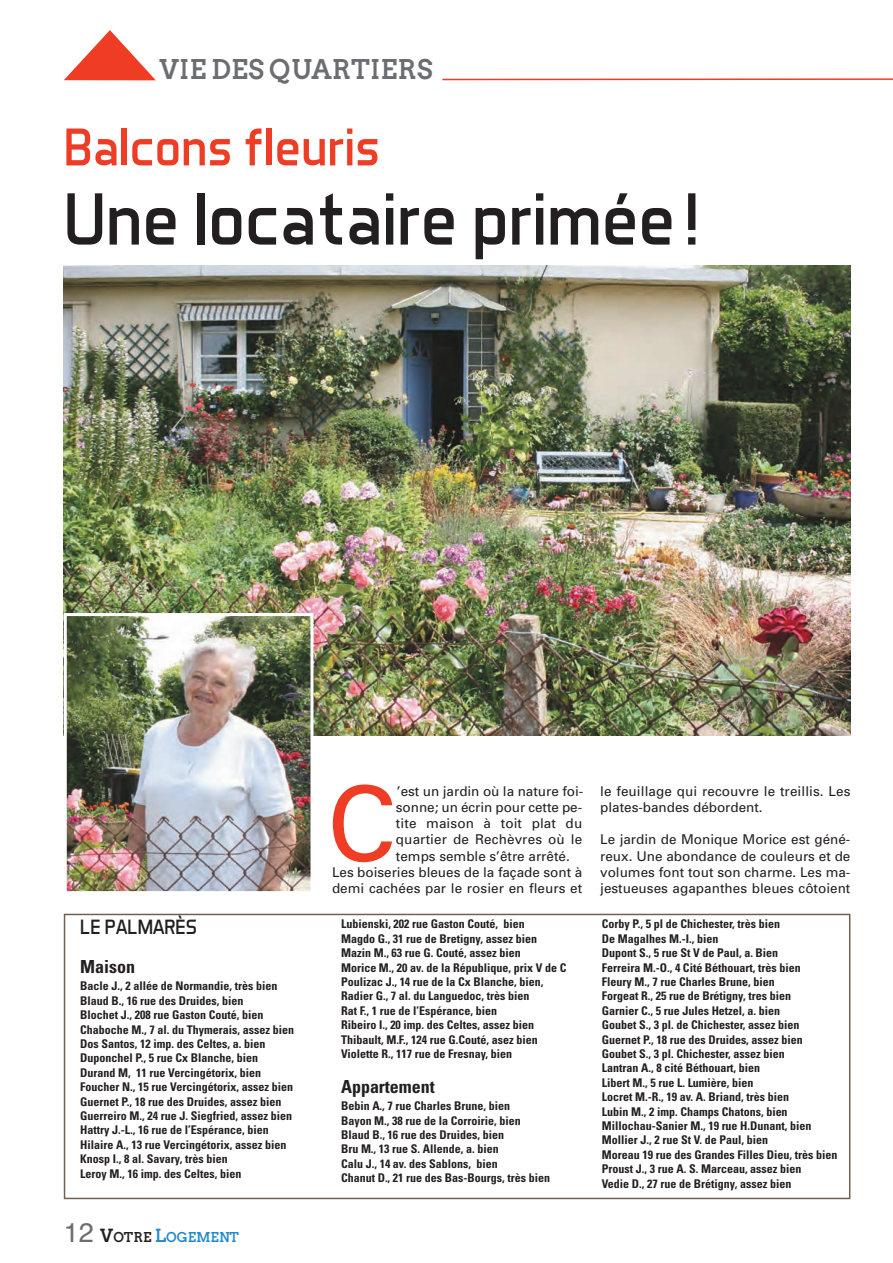
<style>
.page{position:relative;width:893px;height:1263px;background:#fff}
.page>*{position:absolute;margin:0;border:0;box-sizing:border-box;transform-origin:0 0}
.t1{font:103.35px "Univers";color:#ef3c25}
.t2{font:75px "Aero Matics";color:#231f20}
.t3{font:54px "Aero Matics";color:#ef3c25}
.t4{font:700 27px "Twentytwelve Slab";color:#6c6d70}
.t5{font:21px "Aero Matics";color:#231f20}
.t6{font:700 condensed 18px "Univers";color:#231f20}
.t7{font:13.5px/16.2px "Univers";color:#231f20}
.t8{font:700 13.5px "Twentytwelve Slab";color:#238acb}
.t9{font:700 condensed 12px/14.4px "Univers";color:#231f20}
.s1{font-family:"Helvetica";font-weight:400;font-size:27px;color:#6c6d70}
.s2{font-size:18px;color:#231f20}
.s3{color:#231f20}
.s4{font-size:18px}
</style>
<div class="page">
<svg style="left:442px;top:78px;width:451px;height:3px"></svg>
<svg style="left:64px;top:30px;width:92px;height:50px"></svg>
<img style="left:64px;top:265px;width:786px;height:470px">
<div style="left:64px;top:914px;width:786px;height:285px;border:2px solid #746053"></div>
<img style="left:68px;top:617px;width:241px;height:273px">
<div style="left:64px;top:613px;width:249px;height:281px;border:3px solid #fff"></div>
<h3 class="t4" style="left:160px;top:54px;width:275px">VIE DES QUARTIERS</h3>
<h3 class="t3" style="left:64px;top:129px;width:318px">Balcons fleuris</h3>
<h2 class="t2" style="left:64px;top:193px;width:637px">Une locataire primée !</h2>
<h3 class="t5" style="left:80px;top:920px;width:118px">LE PALMARÈS</h3>
<h3 class="t6" style="left:80px;top:960px;width:56px">Maison</h3>
<p class="t9" style="left:80px;top:980px;width:215px">Bacle J., 2 allée de Normandie, très bien Blaud B., 16 rue des Druides, bien<br>Blochet J., 208 rue Gaston Couté, bien Chaboche M., 7 al. du Thymerais, assez bien Dos Santos, 12 imp. des Celtes, a. bien Duponchel P., 5 rue Cx Blanche, bien Durand M, 11 rue Vercingétorix, bien Foucher N., 15 rue Vercingétorix, assez bien Guernet P., 18 rue des Druides, assez bien Guerreiro M., 24 rue J. Siegfried, assez bien Hattry J.-L., 16 rue de l’Espérance, bien Hilaire A., 13 rue Vercingétorix, assez bien Knosp I., 8 al. Savary, très bien<br>Leroy M., 16 imp. des Celtes, bien</p>
<p class="t8" style="left:64px;top:1229px;width:177px"><span class="s1">12</span> <span class="s2">V</span><span class="s3">OTRE</span> <span class="s4">L</span>OGEMENT</p>
<h1 class="t1" style="left:327px;top:786px;width:70px">C</h1>
<p class="t7" style="left:397px;top:784px;width:188px">’est un jardin où la nature foi-</p>
<p class="t7" style="left:396px;top:800px;width:188px">sonne; un écrin pour cette pe-</p>
<p class="t7" style="left:396px;top:817px;width:188px">tite maison à toit plat du</p>
<p class="t7" style="left:396px;top:833px;width:188px">quartier de Rechèvres où le</p>
<p class="t7" style="left:396px;top:849px;width:175px">temps semble s’être arrêté.</p>
<p class="t7" style="left:332px;top:865px;width:252px">Les boiseries bleues de la façade sont à</p>
<p class="t7" style="left:332px;top:881px;width:252px">demi cachées par le rosier en fleurs et</p>
<p class="t9" style="left:341px;top:918px;width:227px">Lubienski, 202 rue Gaston Couté, bien<br>Magdo G., 31 rue de Bretigny, assez bien Mazin M., 63 rue G. Couté, assez bien<br>Morice M., 20 av. de la République, prix V de C Poulizac J., 14 rue de la Cx Blanche, bien, Radier G., 7 al. du Languedoc, très bien<br>Rat F., 1 rue de l’Espérance, bien<br>Ribeiro I., 20 imp. des Celtes, assez bien Thibault, M.F., 124 rue G.Couté, asez bien Violette R., 117 rue de Fresnay, bien</p>
<h3 class="t6" style="left:341px;top:1080px;width:95px">Appartement</h3>
<p class="t9" style="left:341px;top:1100px;width:211px">Bebin A., 7 rue Charles Brune, bien<br>Bayon M., 38 rue de la Corroirie, bien Blaud B., 16 rue des Druides, bien<br>Bru M., 13 rue S. Allende, a. bien<br>Calu J., 14 av. des Sablons, bien<br>Chanut D., 21 rue des Bas-Bourgs, très bien</p>
<p class="t7" style="left:600px;top:784px;width:252px">le feuillage qui recouvre le treillis. Les plates-bandes débordent.</p>
<p class="t7" style="left:600px;top:833px;width:252px;text-align:justify">Le jardin de Monique Morice est géné&shy;reux. Une abondance de couleurs et de volumes font tout son charme. Les ma&shy;jestueuses agapanthes bleues côtoient</p>
<p class="t9" style="left:602px;top:918px;width:237px">Corby P., 5 pl de Chichester, très bien<br>De Magalhes M.-I., bien<br>Dupont S., 5 rue St V de Paul, a. Bien<br>Ferreira M.-O., 4 Cité Béthouart, très bien<br>Fleury M., 7 rue Charles Brune, bien<br>Forgeat R., 25 rue de Brétigny, tres bien<br>Garnier C., 5 rue Jules Hetzel, a. bien<br>Goubet S., 3 pl. de Chichester, assez bien Guernet P., 18 rue des Druides, assez bien Goubet S., 3 pl. Chichester, assez bien<br>Lantran A., 8 cité Béthouart, bien<br>Libert M., 5 rue L. Lumière, bien<br>Locret M.-R., 19 av. A. Briand, très bien<br>Lubin M., 2 imp. Champs Chatons, bien Millochau-Sanier M., 19 rue H.Dunant, bien Mollier J., 2 rue St V. de Paul, bien<br>Moreau 19 rue des Grandes Filles Dieu, très bien Proust J., 3 rue A. S. Marceau, assez bien<br>Vedie D., 27 rue de Brétigny, assez bien</p>
</div>
